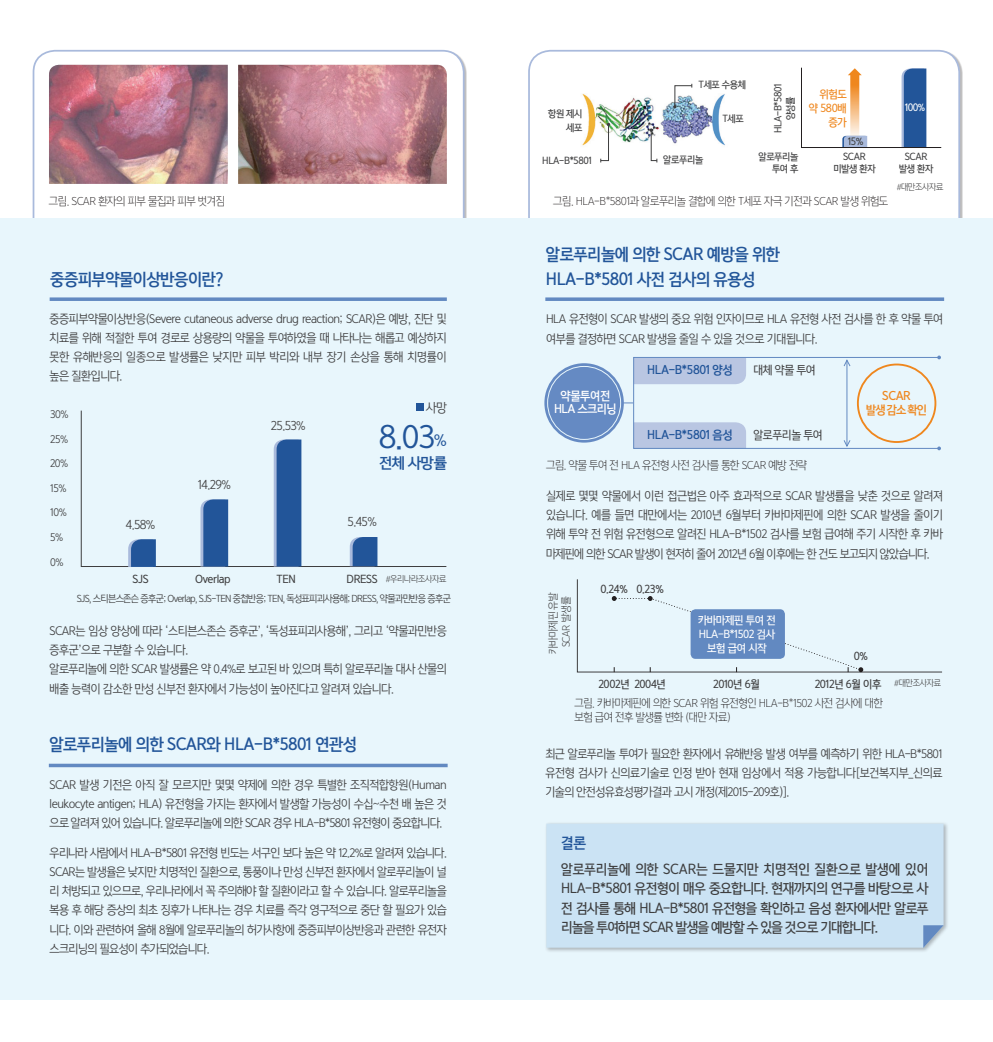
<style>
.page{position:relative;width:993px;height:1042px;background:#fff}
.page>*{position:absolute;margin:0;border:0;box-sizing:border-box;transform-origin:0 0}
.t1{font:29.75px "Yoon Gothic Pro 750";color:#259}
.t2{font:15.75px "Yoon Gothic Pro 770";letter-spacing:-.04em;color:#259;scale:.93 1}
.t3{font:14px "Yoon Gothic Pro 770";letter-spacing:-.04em;color:#259}
.t4{font:14px "Yoon Gothic Pro 770";letter-spacing:-.04em;color:#259;scale:.93 1}
.t5{font:13.12px/19.2px "Yoon Gothic Pro 760";letter-spacing:-.05em;color:#3e3e3f;text-align:justify;scale:.93 1}
.t6{font:12.25px "Yoon Gothic Pro 740";letter-spacing:-.05em;color:#3e3e3f;scale:.93 1}
.t7{font:11.72px/19.2px "Yoon Gothic Pro 740";letter-spacing:-.04em;color:#3e3e3f;text-align:justify;scale:.93 1}
.t8{font:11.38px "Yoon Gothic Pro 720";letter-spacing:-.04em;color:#231f20;scale:.93 1}
.t9{font:11.38px "Yoon Gothic Pro 770";letter-spacing:-.04em;color:#259;scale:.93 1}
.t10{font:11.38px "Yoon Gothic Pro 750";letter-spacing:-.04em;color:#3e3e3f;scale:.93 1}
.t11{font:11.38px "Yoon Gothic Pro 770";letter-spacing:-.06em;color:#fff;scale:.93 1}
.t12{font:11.38px "Yoon Gothic Pro 770";letter-spacing:-.08em;color:#ef871e;scale:.93 1}
.t13{font:10.5px "Yoon Gothic Pro 760";letter-spacing:-.04em;color:#3e3e3f;scale:.93 1}
.t14{font:10.5px "Yoon Gothic Pro 760";letter-spacing:-.04em;color:#fff;scale:.93 1}
.t15{font:10.5px "Yoon Gothic Pro 740";letter-spacing:-.04em;color:#3e3e3f;scale:.93 1}
.t16{font:10.5px "Yoon Gothic Pro 730";letter-spacing:-.04em;color:#3e3e3f;scale:.93 1}
.t17{font:10.5px "Yoon Gothic Pro 760";letter-spacing:-.04em;color:#ef871e;scale:.93 1}
.t18{font:9.62px "Yoon Gothic Pro 740";letter-spacing:-.07em;color:#3e3e3f;scale:.93 1}
.t19{font:9.62px "Yoon Gothic Pro 760";color:#fff;scale:.93 1}
.t20{font:9.62px "Yoon Gothic Pro 760";color:#3e3e3f;scale:.93 1}
.t21{font:9.28px "Yoon Gothic Pro 760";letter-spacing:-.04em;color:#3e3e3f;scale:.93 1}
.t22{font:8.75px "Yoon Gothic Pro 730";letter-spacing:-.04em;color:#3e3e3f;scale:.93 1}
.s1{font-size:15.75px}
</style>
<div class="page">
<div style="left:528px;top:50px;width:431px;height:246px;border:2px solid #a9badc;border-radius:21px"></div>
<div style="left:33px;top:50px;width:431px;height:203px;border:2px solid #a9badc;border-radius:21px"></div>
<img style="left:49px;top:65px;width:179px;height:119px">
<img style="left:238px;top:65px;width:208px;height:119px">
<div style="left:0;top:218px;width:992px;height:781px;background:#e8f6fc"></div>
<svg style="left:50px;top:297px;width:396px;height:4px;background:#7296c8"></svg>
<div style="left:416px;top:403px;width:8px;height:8px;background:#259"></div>
<svg style="left:80px;top:410px;width:367px;height:157px"></svg>
<hr style="left:49px;top:764px;width:398px;height:3px;background:#6289c1">
<svg style="left:545px;top:297px;width:398px;height:4px;background:#7296c8"></svg>
<div style="left:544px;top:822px;width:404px;height:131px;background:#231f20;opacity:.3"></div>
<div style="left:546px;top:823px;width:397px;height:124px;background:#cbe3f4"></div>
<svg style="left:922px;top:925px;width:21px;height:23px"></svg>
<hr style="left:601px;top:402px;width:32px;height:1px;background:#6289c1">
<div style="left:544px;top:363px;width:79px;height:80px;background:#658ac3;border-radius:50%"></div>
<div style="left:547px;top:366px;width:74px;height:74px;border:1px solid #e8f6fc;border-radius:50%"></div>
<div style="left:856px;top:363px;width:80px;height:80px;border:2px solid #ef871e;border-radius:50%"></div>
<div style="left:635px;top:359px;width:110px;height:25px;background:#b9c6e2"></div>
<div style="left:635px;top:422px;width:110px;height:25px;background:#b9c6e2"></div>
<div style="left:633px;top:357px;width:306px;height:92px;border:1px solid #6289c1"></div>
<svg style="left:936px;top:355px;width:4px;height:4px"></svg>
<svg style="left:936px;top:446px;width:4px;height:4px"></svg>
<hr style="left:846px;top:361px;width:1px;height:85px;background:#6289c1">
<svg style="left:842px;top:439px;width:9px;height:9px"></svg>
<svg style="left:842px;top:358px;width:9px;height:9px"></svg>
<svg style="left:576px;top:579px;width:366px;height:94px"></svg>
<div style="left:690px;top:609px;width:94px;height:50px;background:#6289c1;border-radius:5px"></div>
<img style="left:594px;top:97px;width:118px;height:47px">
<img style="left:712px;top:94px;width:13px;height:52px">
<img style="left:582px;top:94px;width:12px;height:52px">
<svg style="left:649px;top:128px;width:8px;height:34px"></svg>
<svg style="left:599px;top:123px;width:11px;height:39px"></svg>
<svg style="left:673px;top:84px;width:19px;height:24px"></svg>
<svg style="left:801px;top:67px;width:140px;height:81px"></svg>
<svg style="left:128px;top:539px;width:28px;height:28px"></svg>
<svg style="left:200px;top:499px;width:28px;height:67px;background:#3664a3"></svg>
<svg style="left:274px;top:439px;width:27px;height:127px;background:#3060a0"></svg>
<svg style="left:349px;top:537px;width:28px;height:29px"></svg>
<p class="t8" style="left:49px;top:194px;width:191px">그림. SCAR 환자의 피부 물집과 피부 벗겨짐</p>
<p class="t2" style="left:50px;top:268px;width:188px">중증피부약물이상반응이란?</p>
<p class="t7" style="left:50px;top:309px;width:428px">중증피부약물이상반응(Severe cutaneous adverse drug reaction; SCAR)은 예방, 진단 및 치료를 위해 적절한 투여 경로로 상용량의 약물을 투여하였을 때 나타나는 해롭고 예상하지 못한 유해반응의 일종으로 발생률은 낮지만 피부 박리와 내부 장기 손상을 통해 치명률이 높은 질환입니다.</p>
<p class="t6" style="left:426px;top:399px;width:24px">사망</p>
<p class="t15" style="left:50px;top:408px;width:21px">30%</p>
<p class="t15" style="left:50px;top:432px;width:21px">25%</p>
<p class="t15" style="left:50px;top:457px;width:21px">20%</p>
<p class="t15" style="left:50px;top:481px;width:19px">15%</p>
<p class="t15" style="left:50px;top:506px;width:19px">10%</p>
<p class="t15" style="left:50px;top:530px;width:16px">5%</p>
<p class="t15" style="left:50px;top:555px;width:16px">0%</p>
<p class="t6" style="left:271px;top:417px;width:39px">25.53%</p>
<p class="t1" style="left:378px;top:417px;width:70px">8.03<span class="s1">%</span></p>
<p class="t3" style="left:379px;top:453px;width:69px">전체 사망률</p>
<p class="t6" style="left:198px;top:477px;width:37px">14.29%</p>
<p class="t6" style="left:347px;top:514px;width:33px">5.45%</p>
<p class="t6" style="left:126px;top:517px;width:33px">4.58%</p>
<p class="t13" style="left:132px;top:572px;width:19px">SJS</p>
<p class="t13" style="left:195px;top:572px;width:40px">Overlap</p>
<p class="t13" style="left:276px;top:572px;width:22px">TEN</p>
<p class="t13" style="left:346px;top:572px;width:35px">DRESS</p>
<p class="t22" style="left:385px;top:573px;width:67px">#우리나라조사자료</p>
<p class="t18" style="left:77px;top:592px;width:404px">SJS, 스티븐스존슨 증후군; Overlap, SJS-TEN 중첩반응; TEN, 독성표피괴사용해; DRESS, 약물과민반응 증후군</p>
<p class="t7" style="left:50px;top:621px;width:428px">SCAR는 임상 양상에 따라 ‘스티븐스존슨 증후군’, ‘독성표피괴사용해’, 그리고 ‘약물과민반응 증후군’으로 구분할 수 있습니다.</p>
<p class="t7" style="left:50px;top:659px;width:428px">알로푸리놀에 의한 SCAR 발생률은 약 0.4%로 보고된 바 있으며 특히 알로푸리놀 대사 산물의 배출 능력이 감소한 만성 신부전 환자에서 가능성이 높아진다고 알려져 있습니다.</p>
<p class="t2" style="left:49px;top:732px;width:332px">알로푸리놀에 의한 SCAR와 HLA-B*5801 연관성</p>
<p class="t7" style="left:50px;top:775px;width:428px">SCAR 발생 기전은 아직 잘 모르지만 몇몇 약제에 의한 경우 특별한 조직적합항원(Human leukocyte antigen; HLA) 유전형을 가지는 환자에서 발생할 가능성이 수십~수천 배 높은 것 으로 알려져 있어 있습니다. 알로푸리놀에 의한 SCAR 경우 HLA-B*5801 유전형이 중요합니다.</p>
<p class="t7" style="left:50px;top:842px;width:428px">우리나라 사람에서 HLA-B*5801 유전형 빈도는 서구인 보다 높은 약 12.2%로 알려져 있습니다.<br>SCAR는 발생율은 낮지만 치명적인 질환으로, 통풍이나 만성 신부전 환자에서 알로푸리놀이 널 리 처방되고 있으므로, 우리나라에서 꼭 주의해야 할 질환이라고 할 수 있습니다. 알로푸리놀을 복용 후 해당 증상의 최초 징후가 나타나는 경우 치료를 즉각 영구적으로 중단 할 필요가 있습 니다. 이와 관련하여 올해 8월에 알로푸리놀의 허가사항에 중증피부이상반응과 관련한 유전자 스크리닝의 필요성이 추가되었습니다.</p>
<p class="t21" style="left:548px;top:107px;width:38px">항원 제시</p>
<p class="t21" style="left:566px;top:121px;width:19px">세포</p>
<p class="t21" style="left:542px;top:154px;width:55px">HLA-B*5801</p>
<p class="t21" style="left:698px;top:78px;width:53px">T세포 수용체</p>
<p class="t21" style="left:722px;top:112px;width:25px">T세포</p>
<p class="t21" style="left:771px;top:133px;width:55px;rotate:-90deg">HLA-B*5801</p>
<p class="t21" style="left:783px;top:120px;width:27px;rotate:-90deg">양성률</p>
<p class="t21" style="left:663px;top:153px;width:45px">알로푸리놀</p>
<p class="t21" style="left:758px;top:150px;width:45px">알로푸리놀</p>
<p class="t21" style="left:771px;top:163px;width:30px">투여 후</p>
<p class="t17" style="left:819px;top:87px;width:31px">위험도</p>
<p class="t17" style="left:808px;top:101px;width:42px">약 580배</p>
<p class="t17" style="left:828px;top:115px;width:21px">증가</p>
<p class="t20" style="left:847px;top:135px;width:19px">15%</p>
<p class="t21" style="left:842px;top:150px;width:26px">SCAR</p>
<p class="t21" style="left:833px;top:163px;width:47px">미발생 환자</p>
<p class="t8" style="left:553px;top:194px;width:362px">그림. HLA-B*5801과 알로푸리놀 결합에 의한 T세포 자극 기전과 SCAR 발생 위험도</p>
<p class="t19" style="left:904px;top:101px;width:23px">100%</p>
<p class="t21" style="left:904px;top:150px;width:26px">SCAR</p>
<p class="t21" style="left:898px;top:163px;width:38px">발생 환자</p>
<p class="t22" style="left:896px;top:181px;width:52px">#대만조사자료</p>
<p class="t2" style="left:545px;top:243px;width:253px">알로푸리놀에 의한 SCAR 예방을 위한</p>
<p class="t2" style="left:545px;top:268px;width:227px">HLA-B*5801 사전 검사의 유용성</p>
<p class="t7" style="left:546px;top:309px;width:428px">HLA 유전형이 SCAR 발생의 중요 위험 인자이므로 HLA 유전형 사전 검사를 한 후 약물 투여 여부를 결정하면 SCAR 발생을 줄일 수 있을 것으로 기대됩니다.</p>
<p class="t11" style="left:560px;top:388px;width:55px">약물투여전</p>
<p class="t11" style="left:554px;top:401px;width:69px">HLA 스크리닝</p>
<p class="t9" style="left:647px;top:362px;width:94px">HLA-B*5801 양성</p>
<p class="t9" style="left:647px;top:427px;width:94px">HLA-B*5801 음성</p>
<p class="t10" style="left:753px;top:363px;width:69px">대체 약물 투여</p>
<p class="t10" style="left:753px;top:427px;width:76px">알로푸리놀 투여</p>
<p class="t8" style="left:546px;top:458px;width:282px">그림. 약물 투여 전 HLA 유전형 사전 검사를 통한 SCAR 예방 전략</p>
<p class="t12" style="left:882px;top:388px;width:32px">SCAR</p>
<p class="t12" style="left:865px;top:401px;width:67px">발생 감소 확인</p>
<p class="t7" style="left:546px;top:486px;width:428px">실제로 몇몇 약물에서 이런 접근법은 아주 효과적으로 SCAR 발생률을 낮춘 것으로 알려져 있습니다. 예를 들면 대만에서는 2010년 6월부터 카바마제핀에 의한 SCAR 발생을 줄이기 위해 투약 전 위험 유전형으로 알려진 HLA-B*1502 검사를 보험 급여해 주기 시작한 후 카바 마제핀에 의한 SCAR 발생이 현저히 줄어 2012년 6월 이후에는 한 건도 보고되지 않았습니다.</p>
<p class="t16" style="left:546px;top:654px;width:68px;rotate:-90deg">카바마제핀 유발</p>
<p class="t16" style="left:559px;top:647px;width:56px;rotate:-90deg">SCAR 발생률</p>
<p class="t13" style="left:600px;top:581px;width:31px">0.24%</p>
<p class="t13" style="left:636px;top:581px;width:31px">0.23%</p>
<p class="t14" style="left:698px;top:613px;width:85px">카바마제핀 투여 전</p>
<p class="t14" style="left:698px;top:627px;width:84px">HLA-B*1502 검사</p>
<p class="t14" style="left:707px;top:641px;width:65px">보험 급여 시작</p>
<p class="t13" style="left:853px;top:649px;width:17px">0%</p>
<p class="t13" style="left:598px;top:676px;width:74px">2002년 2004년</p>
<p class="t13" style="left:713px;top:676px;width:52px">2010년 6월</p>
<p class="t13" style="left:814px;top:676px;width:73px">2012년 6월 이후</p>
<p class="t8" style="left:574px;top:696px;width:333px">그림. 카바마제핀에 의한 SCAR 위험 유전형인 HLA-B*1502 사전 검사에 대한</p>
<p class="t8" style="left:574px;top:710px;width:169px">보험 급여 전후 발생률 변화 (대만 자료)</p>
<p class="t22" style="left:893px;top:677px;width:52px">#대만조사자료</p>
<p class="t7" style="left:545px;top:743px;width:428px">최근 알로푸리놀 투여가 필요한 환자에서 유해반응 발생 여부를 예측하기 위한 HLA-B*5801 유전형 검사가 신의료기술로 인정 받아 현재 임상에서 적용 가능합니다[보건복지부_신의료 기술의 안전성유효성평가결과 고시 개정(제2015-209호)].</p>
<p class="t4" style="left:561px;top:832px;width:28px">결론</p>
<p class="t5" style="left:561px;top:860px;width:396px">알로푸리놀에 의한 SCAR는 드물지만 치명적인 질환으로 발생에 있어 HLA-B*5801 유전형이 매우 중요합니다. 현재까지의 연구를 바탕으로 사 전 검사를 통해 HLA-B*5801 유전형을 확인하고 음성 환자에서만 알로푸 리놀을 투여하면 SCAR 발생을 예방할 수 있을 것으로 기대합니다.</p>
</div>
